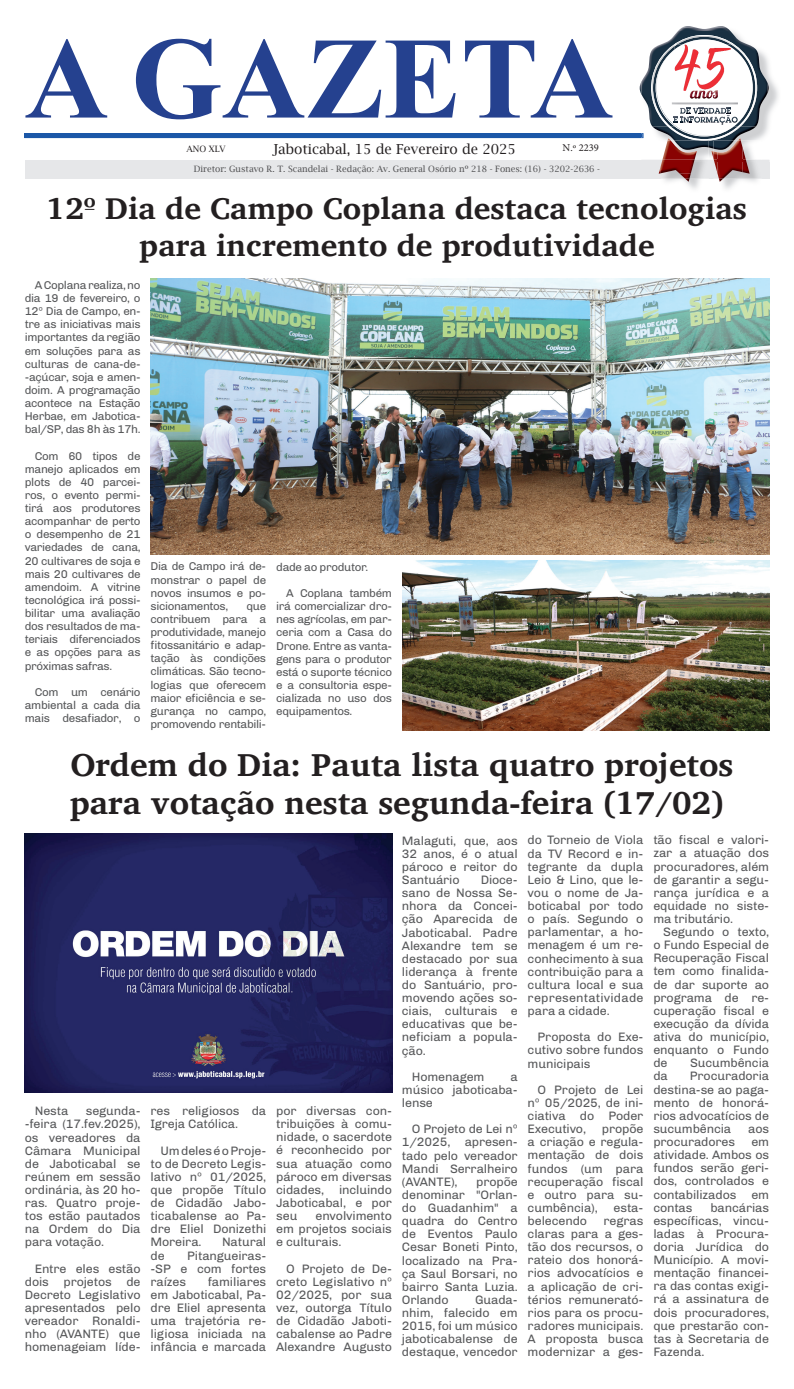
<style>
.page{position:relative;width:794px;height:1389px;background:#fff}
.page>*{position:absolute;margin:0;border:0;box-sizing:border-box;transform-origin:0 0}
.t1{font:700 32.46px/37.6px "Charis SIL";color:#231f20}
.t2{font:700 30.71px/37.6px "Charis SIL";color:#231f20;text-align:center}
.t3{font:13.83px "Lucida Bright";color:#231f20}
.t4{font:12.25px/13.1px "Chivo";letter-spacing:-.01em;color:#57585a;text-align:justify}
.t5{font:11.38px/13.1px "Chivo";letter-spacing:-.03em;color:#57585a;text-align:justify}
.t6{font:10.5px "Minion Pro";color:#231f20}
.t7{font:8.75px "Lucida Bright";color:#505052}
.t8{font:8.75px "Lucida Bright";color:#231f20}
</style>
<div class="page">
<div style="left:25px;top:160px;width:744px;height:18px;background:#e6e7e9"></div>
<svg style="left:25px;top:39px;width:587px;height:80px"></svg>
<img style="left:641px;top:30px;width:138px;height:132px">
<div style="left:24px;top:133px;width:619px;height:5px;background:#1b57a7"></div>
<img style="left:641px;top:30px;width:37px;height:1px">
<img style="left:641px;top:160px;width:128px;height:2px">
<img style="left:682px;top:26px;width:44px;height:2px">
<img style="left:678px;top:28px;width:52px;height:3px">
<img style="left:652px;top:83px;width:116px;height:66px">
<svg style="left:639px;top:83px;width:2px;height:11px"></svg>
<img style="left:641px;top:31px;width:126px;height:95px">
<img style="left:651px;top:35px;width:63px;height:63px">
<img style="left:667px;top:126px;width:73px;height:14px">
<img style="left:652px;top:36px;width:104px;height:90px">
<img style="left:655px;top:39px;width:42px;height:56px">
<svg style="left:752px;top:78px;width:5px;height:20px"></svg>
<img style="left:674px;top:126px;width:60px;height:10px">
<img style="left:656px;top:40px;width:96px;height:86px">
<img style="left:697px;top:142px;width:11px;height:8px">
<svg style="left:694px;top:136px;width:20px;height:6px"></svg>
<img style="left:661px;top:141px;width:1px;height:19px">
<svg style="left:658px;top:160px;width:3px;height:14px"></svg>
<img style="left:661px;top:160px;width:18px;height:14px">
<img style="left:662px;top:141px;width:35px;height:19px">
<img style="left:722px;top:141px;width:39px;height:48px">
<img style="left:713px;top:141px;width:4px;height:9px">
<svg style="left:742px;top:148px;width:7px;height:26px"></svg>
<svg style="left:679px;top:151px;width:44px;height:31px"></svg>
<img style="left:717px;top:141px;width:25px;height:37px">
<div style="left:656px;top:39px;width:96px;height:97px;background:#fff;border-radius:50%"></div>
<img style="left:690px;top:91px;width:28px;height:8px">
<svg style="left:673px;top:108px;width:64px;height:17px"></svg>
<img style="left:674px;top:44px;width:57px;height:47px">
<svg style="left:692px;top:90px;width:26px;height:1px"></svg>
<img style="left:151px;top:278px;width:618px;height:277px">
<img style="left:402px;top:560px;width:367px;height:170px">
<img style="left:25px;top:833px;width:367px;height:260px">
<p class="t8" style="left:186px;top:144px;width:41px">ANO XLV</p>
<p class="t3" style="left:272px;top:141px;width:245px">Jaboticabal, 15 de Fevereiro de 2025</p>
<p class="t6" style="left:562px;top:140px;width:38px">N.º 2239</p>
<p class="t7" style="left:194px;top:164px;width:408px">Diretor: Gustavo R. T. Scandelai - Redação: Av. General Osório nº 218 - Fones: (16) - 3202-2636 -</p>
<h2 class="t2" style="left:47px;top:189px;width:701px">12º Dia de Campo Coplana destaca tecnologias para incremento de produtividade</h2>
<p class="t5" style="left:25px;top:278px;width:117px;text-indent:10px">A Coplana realiza, no dia 19 de fevereiro, o 12º Dia de Campo, en&shy;tre as iniciativas mais importantes da região em soluções para as culturas de cana-de--açúcar, soja e amen&shy;doim. A programação acontece na Estação Herbae, em Jabotica&shy;bal/SP, das 8h às 17h.</p>
<p class="t5" style="left:25px;top:448px;width:117px;text-indent:10px">Com 60 tipos de manejo aplicados em plots de 40 parcei&shy;ros, o evento permi&shy;tirá aos produtores acompanhar de perto o desempenho de 21 variedades de cana, 20 cultivares de soja e mais 20 cultivares de amendoim. A vitrine tecnológica irá possi&shy;bilitar uma avaliação dos resultados de ma&shy;teriais diferenciados e as opções para as próximas safras.</p>
<p class="t5" style="left:25px;top:685px;width:117px;text-indent:10px">Com um cenário ambiental a cada dia mais desafiador, o</p>
<p class="t5" style="left:150px;top:559px;width:117px">Dia de Campo irá de&shy;monstrar o papel de novos insumos e po&shy;sicionamentos,</p>
<p class="t5" style="left:276px;top:560px;width:94px">dade ao produtor.</p>
<p class="t5" style="left:276px;top:586px;width:117px;text-indent:10px">A Coplana também irá comercializar dro&shy;nes agrícolas, em par&shy;ceria com a Casa do Drone. Entre as vanta&shy;gens para o produtor está o suporte técnico e a consultoria espe&shy;cializada no uso dos equipamentos.</p>
<p class="t5" style="left:150px;top:599px;width:117px;text-indent:96px">que contribuem para a produtividade, manejo fitossanitário e adap&shy;tação às condições climáticas. São tecno&shy;logias que oferecem maior eficiência e se&shy;gurança no campo, promovendo rentabili-</p>
<h1 class="t1" style="left:70px;top:746px;width:665px">Ordem do Dia: Pauta lista quatro projetos para votação nesta segunda-feira (17/02)</h1>
<p class="t4" style="left:25px;top:1104px;width:117px;text-indent:61px">segunda--feira (17.fev.2025), os vereadores da Câmara Municipal de Jaboticabal se reúnem em sessão ordinária, às 20 ho&shy;ras. Quatro proje&shy;tos estão pautados na Ordem do Dia para votação.</p>
<p class="t4" style="left:25px;top:1261px;width:117px;text-indent:10px">Entre eles estão dois projetos de Decreto Legislativo apresentados pelo vereador Ronaldi&shy;nho (AVANTE) que homenageiam líde-</p>
<p class="t4" style="left:35px;top:1104px;width:35px">Nesta</p>
<p class="t4" style="left:150px;top:1104px;width:117px">res religiosos da<br>Igreja Católica.</p>
<p class="t4" style="left:150px;top:1143px;width:117px;text-indent:10px">Um deles é o Proje&shy;to de Decreto Legis&shy;lativo nº 01/2025, que propõe Título de Cidadão Jabo&shy;ticabalense ao Pa&shy;dre Eliel Donizethi Moreira.</p>
<p class="t4" style="left:222px;top:1235px;width:46px">Natural</p>
<p class="t4" style="left:150px;top:1248px;width:16px">de</p>
<p class="t4" style="left:150px;top:1248px;width:117px;text-indent:36px">Pitangueiras--SP e com fortes raízes</p>
<p class="t4" style="left:150px;top:1274px;width:117px;text-indent:57px">familiares em Jaboticabal, Pa&shy;dre Eliel apresenta uma trajetória re&shy;ligiosa iniciada na infância e marcada</p>
<p class="t4" style="left:276px;top:1104px;width:117px">por diversas con&shy;tribuições à comu&shy;nidade, o sacerdote é reconhecido por sua atuação como pároco em diversas cidades, incluindo Jaboticabal, e por seu</p>
<p class="t4" style="left:276px;top:1209px;width:117px;text-indent:39px">envolvimento em projetos sociais e culturais.</p>
<p class="t4" style="left:276px;top:1261px;width:117px;text-indent:10px">O Projeto de De&shy;creto Legislativo nº 02/2025, por sua vez, outorga Título de Cidadão Jaboti&shy;cabalense ao Padre Alexandre Augusto</p>
<p class="t4" style="left:402px;top:833px;width:117px">Malaguti, que, aos 32 anos, é o atual pároco e reitor do Santuário</p>
<p class="t4" style="left:402px;top:873px;width:117px;text-indent:79px">Dioce&shy;sano de Nossa Se&shy;nhora da Concei&shy;ção Aparecida de Jaboticabal. Padre Alexandre tem se destacado por sua liderança à frente do Santuário, pro&shy;movendo ações so&shy;ciais, culturais e educativas que be&shy;neficiam a popula&shy;ção.</p>
<p class="t4" style="left:412px;top:1069px;width:74px">Homenagem</p>
<p class="t4" style="left:402px;top:1069px;width:117px;text-indent:108px">a músico jaboticaba&shy;lense</p>
<p class="t4" style="left:402px;top:1122px;width:117px;text-indent:10px">O Projeto de Lei nº 1/2025, apresen&shy;tado pelo vereador Mandi Serralheiro (AVANTE),</p>
<p class="t4" style="left:402px;top:1174px;width:117px;text-indent:74px">propõe denominar "Orlan&shy;do Guadanhim" a quadra do Centro de Eventos Paulo Cesar Boneti Pinto, localizado na Pra&shy;ça Saul Borsari, no bairro Santa Luzia.<br>Orlando</p>
<p class="t4" style="left:402px;top:1292px;width:117px;text-indent:73px">Guada&shy;nhim, falecido em 2015, foi um músico jaboticabalense de destaque, vencedor</p>
<p class="t4" style="left:527px;top:833px;width:117px">do Torneio de Viola da TV Record e in&shy;tegrante da dupla Leio &amp; Lino, que le&shy;vou o nome de Ja&shy;boticabal por todo o país. Segundo o parlamentar, a ho&shy;menagem é um re&shy;conhecimento à sua contribuição para a cultura local e sua representatividade para a cidade.</p>
<p class="t4" style="left:527px;top:1030px;width:117px;text-indent:10px">Proposta do Exe&shy;cutivo sobre fundos municipais</p>
<p class="t4" style="left:527px;top:1082px;width:117px;text-indent:10px">O Projeto de Lei nº 05/2025, de ini&shy;ciativa do Poder Executivo,</p>
<p class="t4" style="left:527px;top:1122px;width:117px;text-indent:74px">propõe a criação e regula&shy;mentação de dois fundos (um para recuperação fiscal e outro para su&shy;cumbência),</p>
<p class="t4" style="left:613px;top:1200px;width:31px">esta-</p>
<p class="t4" style="left:527px;top:1213px;width:61px">belecendo</p>
<p class="t4" style="left:527px;top:1213px;width:117px;text-indent:76px">regras claras para a ges&shy;tão dos recursos, o rateio dos honorá&shy;rios advocatícios e a aplicação de cri&shy;térios remunerató&shy;rios para os procu&shy;radores municipais.<br>A proposta busca modernizar a ges-</p>
<p class="t4" style="left:653px;top:833px;width:117px">tão fiscal e valori&shy;zar a atuação dos procuradores, além de garantir a segu&shy;rança jurídica e a equidade no siste&shy;ma tributário.</p>
<p class="t4" style="left:653px;top:925px;width:117px;text-indent:10px">Segundo o texto, o Fundo Especial de Recuperação Fiscal tem como finalida&shy;de dar suporte ao programa de re&shy;cuperação fiscal e execução da dívida ativa do município, enquanto o Fundo de</p>
<p class="t4" style="left:690px;top:1056px;width:81px">Sucumbência</p>
<p class="t4" style="left:653px;top:1069px;width:117px;text-indent:37px">Procuradoria destina-se ao paga&shy;mento de honorá&shy;rios advocatícios de sucumbência</p>
<p class="t4" style="left:653px;top:1069px;width:16px">da</p>
<p class="t4" style="left:748px;top:1121px;width:23px">aos</p>
<p class="t4" style="left:653px;top:1135px;width:83px">procuradores</p>
<p class="t4" style="left:653px;top:1135px;width:117px;text-indent:98px">em atividade. Ambos os fundos serão geri&shy;dos, controlados e contabilizados em contas</p>
<p class="t4" style="left:653px;top:1200px;width:117px;text-indent:57px">bancárias específicas, vincu&shy;ladas à Procura&shy;doria Jurídica do Município. A movi&shy;mentação financei&shy;ra das contas exigi&shy;rá a assinatura de dois procuradores, que prestarão con&shy;tas à Secretaria de Fazenda.</p>
</div>
